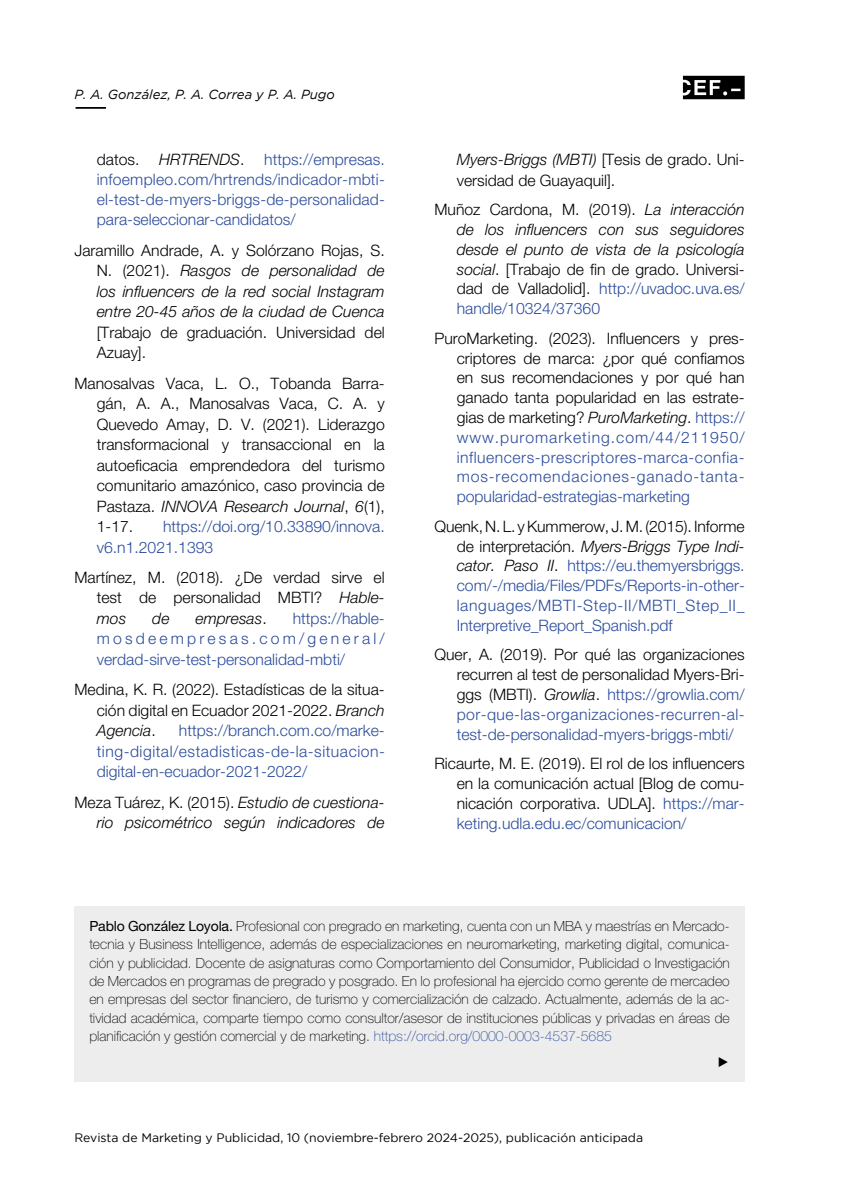
<style>
.page{position:relative;width:844px;height:1191px;background:#fff}
.page>*{position:absolute;margin:0;border:0;box-sizing:border-box;transform-origin:0 0}
.ref__bibliograficas{font:300 15.75px/20.5px "Helvetica Neue LT Std";color:#000;text-align:justify}
.ref__bibliograficas-2{font:300 15.75px/19.8px "Helvetica Neue LT Std";color:#2a4b9b;text-align:justify}
.ref__bibliograficas-3{font:italic 300 15.75px/20.5px "Helvetica Neue LT Std";color:#000;text-align:justify}
.texto_normal{font:100 14px/18.4px "Helvetica Neue LT Std";color:#000;text-align:justify}
.texto_normal-2{font:14px "Times New Roman";color:#000;scale:.9 1}
.t1{font:italic 13.12px "Gotham";color:#000}
.t2{font:12.25px "Gotham";color:#000}
.s1{color:#000}
.s2{font-style:italic;color:#000}
.s3{font-style:normal}
.s4{font-style:italic}
.s5{font-style:normal;color:#2a4b9b}
.s6{color:#2a4b9b}
.s7{font-weight:400}
</style>
<div class="page">
<svg style="left:682px;top:76px;width:62px;height:23px"></svg>
<hr style="left:76px;top:107px;width:30px;height:2px;background:#000">
<div style="left:74px;top:906px;width:670px;height:175px;background:#ededed"></div>
<p class="t1" style="left:74px;top:87px;width:262px">P. A. González, P. A. Correa y P. A. Pugo</p>
<p class="ref__bibliograficas-2" style="left:97px;top:149px;width:289px"><span class="s1">datos.</span> <span class="s2">HRTRENDS</span><span class="s1">.</span> https://empresas. infoempleo.com/hrtrends/indicador-mbti&shy;el-test-de-myers-briggs-de-personalidad&shy;para-seleccionar-candidatos/</p>
<p class="ref__bibliograficas-3" style="left:97px;top:240px;width:289px;text-indent:-22px"><span class="s3">Jaramillo Andrade, A. y Solórzano Rojas, S.<br>N. (2021).</span> Rasgos de personalidad de los influencers de la red social Instagram entre 20-45 años de la ciudad de Cuenca <span class="s3">[Trabajo de graduación. Universidad del Azuay].</span></p>
<p class="ref__bibliograficas" style="left:97px;top:372px;width:289px;text-indent:-22px">Manosalvas Vaca, L. O., Tobanda Barra&shy;gán, A. A., Manosalvas Vaca, C. A. y Quevedo Amay, D. V. (2021). Liderazgo transformacional y transaccional en la autoeficacia emprendedora del turismo comunitario amazónico, caso provincia de Pastaza. <span class="s4">INNOVA Research Journal</span>, <span class="s4">6</span>(1), 1-17.</p>
<p class="ref__bibliograficas-2" style="left:97px;top:516px;width:289px;line-height:20.5px;text-indent:66px">https://doi.org/10.33890/innova. v6.n1.2021.1393</p>
<p class="ref__bibliograficas" style="left:97px;top:567px;width:289px;text-indent:-22px">Martínez, M. (2018). ¿De verdad sirve el test de personalidad MBTI? <span class="s4">Hable&shy;mos</span></p>
<p class="ref__bibliograficas-2" style="left:97px;top:608px;width:289px;line-height:20.5px;text-indent:196px">https://hable&shy;mosdeempresas.com/general/ verdad-sirve-test-personalidad-mbti/</p>
<p class="ref__bibliograficas" style="left:97px;top:679px;width:289px;text-indent:-22px">Medina, K. R. (2022). Estadísticas de la situa&shy;ción digital en Ecuador 2021-2022. <span class="s4">Branch Agencia</span>.</p>
<p class="ref__bibliograficas-3" style="left:152px;top:608px;width:19px">de</p>
<p class="ref__bibliograficas-3" style="left:195px;top:608px;width:73px">empresas<span class="s3">.</span></p>
<p class="ref__bibliograficas-2" style="left:97px;top:720px;width:289px;line-height:20.5px;text-indent:82px">https://branch.com.co/marke&shy;ting-digital/estadisticas-de-la-situacion&shy;digital-en-ecuador-2021-2022/</p>
<p class="ref__bibliograficas-3" style="left:74px;top:791px;width:312px;text-align:right"><span class="s3">Meza Tuárez, K. (2015).</span> Estudio de cuestiona&shy;rio psicométrico según indicadores de</p>
<p class="ref__bibliograficas" style="left:456px;top:149px;width:289px"><span class="s4">Myers-Briggs (MBTI)</span> [Tesis de grado. Uni&shy;versidad de Guayaquil].</p>
<p class="ref__bibliograficas-3" style="left:456px;top:200px;width:289px;line-height:19.8px;text-indent:-22px"><span class="s3">Muñoz Cardona, M. (2019).</span> La interacción de los influencers con sus seguidores desde el punto de vista de la psicología social<span class="s3">. [Trabajo de fin de grado. Universi&shy;dad de Valladolid].</span> <span class="s5">http://uvadoc.uva.es/ handle/10324/37360</span></p>
<p class="ref__bibliograficas" style="left:456px;top:328px;width:289px;line-height:19.8px;text-indent:-22px">PuroMarketing. (2023). Influencers y pres&shy;criptores de marca: ¿por qué confiamos en sus recomendaciones y por qué han ganado tanta popularidad en las estrate&shy;gias de marketing? <span class="s4">PuroMarketing</span>. <span class="s6">https:// www.puromarketing.com/44/211950/ influencers-prescriptores-marca-confia&shy;mos-recomendaciones-ganado-tanta&shy;popularidad-estrategias-marketing</span></p>
<p class="ref__bibliograficas-2" style="left:456px;top:516px;width:289px;text-indent:-22px"><span class="s1">Quenk, N. L. y Kummerow, J. M. (2015). Informe de interpretación.</span> <span class="s2">Myers-Briggs Type Indi&shy;cator. Paso II</span><span class="s1">.</span> https://eu.themyersbriggs. com/-/media/Files/PDFs/Reports-in-other&shy;languages/MBTI-Step-II/MBTI_Step_II_ Interpretive_Report_Spanish.pdf</p>
<p class="ref__bibliograficas-2" style="left:456px;top:644px;width:289px;text-indent:-22px"><span class="s1">Quer, A. (2019). Por qué las organizaciones recurren al test de personalidad Myers-Bri&shy;ggs (MBTI).</span> <span class="s2">Growlia</span><span class="s1">.</span> https://growlia.com/ por-que-las-organizaciones-recurren-al&shy;test-de-personalidad-myers-briggs-mbti/</p>
<p class="ref__bibliograficas" style="left:456px;top:753px;width:289px;line-height:19.9px;text-indent:-22px">Ricaurte, M. E. (2019). El rol de los influencers en la comunicación actual [Blog de comu&shy;nicación corporativa. UDLA]. <span class="s6">https://mar&shy;keting.udla.edu.ec/comunicacion/</span></p>
<p class="texto_normal" style="left:89px;top:916px;width:641px"><span class="s7">Pablo González Loyola.</span> Profesional con pregrado en marketing, cuenta con un MBA y maestrías en Mercado&shy;tecnia y Business Intelligence, además de especializaciones en neuromarketing, marketing digital, comunica&shy;ción y publicidad. Docente de asignaturas como Comportamiento del Consumidor, Publicidad o Investigación de Mercados en programas de pregrado y posgrado. En lo profesional ha ejercido como gerente de mercadeo en empresas del sector financiero, de turismo y comercialización de calzado. Actualmente, además de la ac&shy;tividad académica, comparte tiempo como consultor/asesor de instituciones públicas y privadas en áreas de planificación y gestión comercial y de marketing. <span class="s6">https://orcid.org/0000-0003-4537-5685</span></p>
<p class="texto_normal-2" style="left:717px;top:1052px;width:15px">►</p>
<p class="t2" style="left:74px;top:1131px;width:570px">Revista de Marketing y Publicidad, 10 (noviembre-febrero 2024-2025), publicación anticipada</p>
</div>
